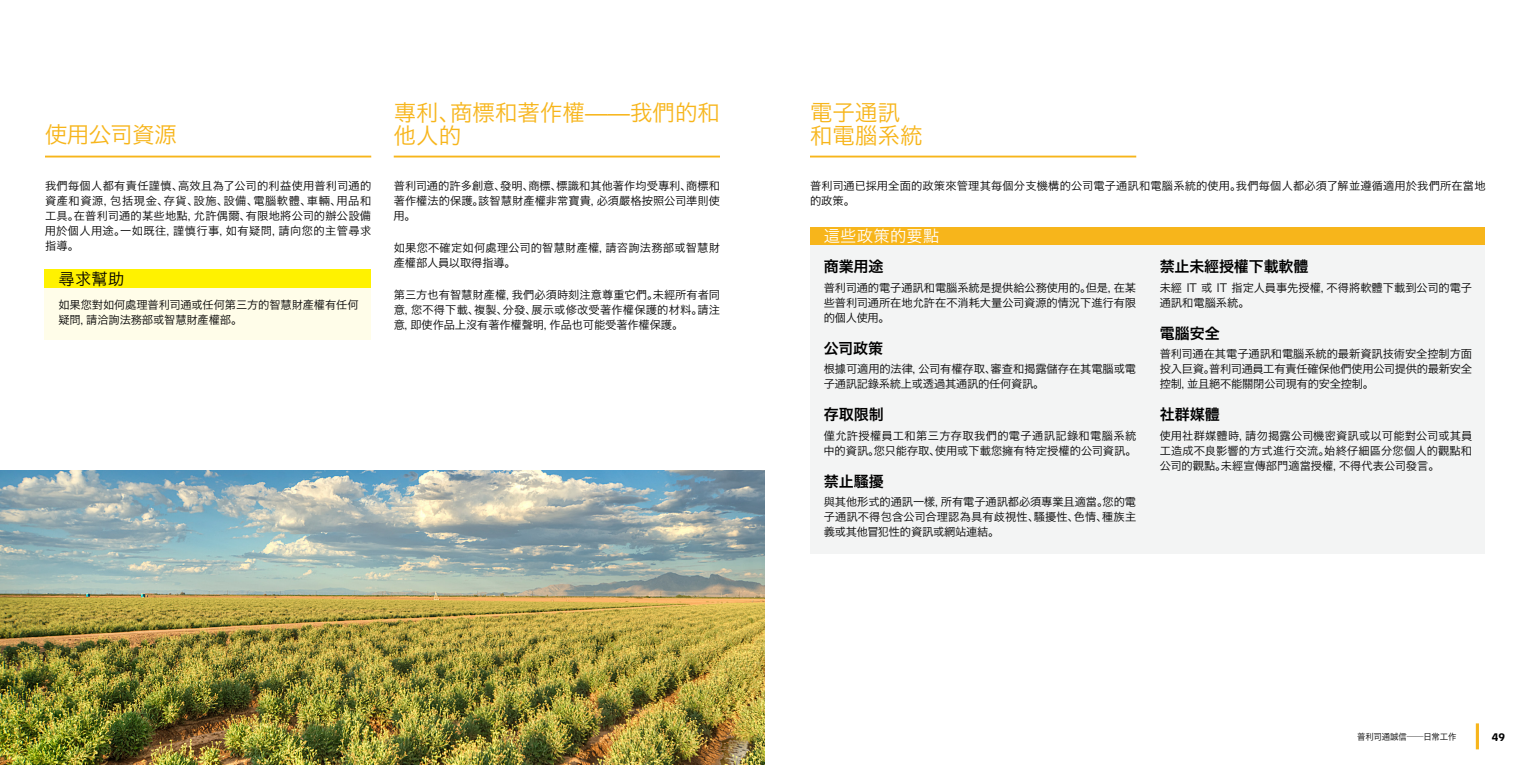
<style>
.page{position:relative;width:1530px;height:765px;background:#fff}
.page>*{position:absolute;margin:0;border:0;box-sizing:border-box;transform-origin:0 0}
.t1{font:22.5px/23.8px "Hira Kaku Pro W3";color:#f7b51b}
.t2{font:16.25px "Hira Kaku Pro W3";letter-spacing:.02em;color:#fff}
.t3{font:16.25px "Hira Kaku Pro W3";color:#000}
.t4{font:15px "Hira Kaku Pro W6";color:#000}
.t5{font:11.25px/15px "Hira Kaku Pro W3";color:#000;text-align:justify}
.t6{font:11.25px/15px "Hira Kaku Pro W3";letter-spacing:-.02em;color:#000}
.t7{font:11.25px/15px "Hira Kaku Pro W3";letter-spacing:.02em;color:#000}
.t8{font:700 11.25px "Bridgestone Type";color:#000}
.t9{font:8.75px "Hira Kaku Pro W3";color:#000;scale:.96 1}
.s1{font-family:"Hiragino Sans GB W3"}
</style>
<div class="page">
<div style="left:810px;top:227px;width:675px;height:18px;background:#f7b51b"></div>
<div style="left:45px;top:288px;width:326px;height:52px;background:#fffde9"></div>
<div style="left:810px;top:245px;width:675px;height:309px;background:#f3f4f4"></div>
<hr style="left:1476px;top:723px;width:3px;height:26px;background:#f7b51b">
<hr style="left:45px;top:156px;width:326px;height:2px;background:#f7b51b">
<hr style="left:394px;top:156px;width:326px;height:2px;background:#f7b51b">
<hr style="left:810px;top:156px;width:326px;height:2px;background:#f7b51b">
<div style="left:45px;top:269px;width:326px;height:19px;background:#fff200"></div>
<img style="left:0;top:471px;width:765px;height:294px">
<h1 class="t1" style="left:45px;top:121px;width:133px">使用公司資源</h1>
<h1 class="t1" style="left:394px;top:99px;width:328px">專利、商標和著作權——我們的和他人的</h1>
<h1 class="t1" style="left:810px;top:99px;width:114px">電子通訊和電腦系統</h1>
<p class="t5" style="left:394px;top:177px;width:328px">普利司通的許多創意、發明、商標、標識和其他著作均受專利、商標和著作權法的保護。該智慧財產權非常寶貴，必須嚴格按照公司準則使用。</p>
<p class="t7" style="left:394px;top:239px;width:328px">如果您不確定如何處理公司的智慧財產權，請咨詢法務部或智慧財產權部人員以取得指導。</p>
<p class="t5" style="left:394px;top:286px;width:328px">第三方也有智慧財產權，我們必須時刻注意尊重它們。未經所有者同意，您不得下載、複製、分發、展示或修改受著作權保護的材料。請注意，即使作品上沒有著作權聲明，作品也可能受著作權保護。</p>
<p class="t5" style="left:45px;top:177px;width:328px">我們每個人都有責任謹慎、高效且為了公司的利益使用普利司通的資產和資源，包括現金、存貨、設施、設備、電腦軟體、車輛、用品和工具。在普利司通的某些地點，允許偶爾、有限地將公司的辦公設備用於個人用途。一如既往，謹慎行事，如有疑問，請向您的主管尋求指導。</p>
<p class="t5" style="left:810px;top:177px;width:677px">普利司通已採用全面的政策來管理其每個分支機構的公司電子通訊和電腦系統的使用。我們每個人都必須了解並遵循適用於我們所在當地的政策。</p>
<h2 class="t2" style="left:824px;top:222px;width:117px">這些政策的要點</h2>
<h3 class="t4" style="left:824px;top:253px;width:61px">商業用途</h3>
<p class="t5" style="left:824px;top:279px;width:314px">普利司通的電子通訊和電腦系統是提供給公務使用的。但是，在某些普利司通所在地允許在不消耗大量公司資源的情況下進行有限的個人使用。</p>
<h3 class="t4" style="left:824px;top:335px;width:61px">公司政策</h3>
<p class="t6" style="left:824px;top:361px;width:314px">根據可適用的法律，公司有權存取、審<span class="s1">查</span>和揭露儲存在其電腦或電子通訊記錄系統上或透過其通訊的任何資訊。</p>
<h3 class="t4" style="left:824px;top:401px;width:61px">存取限制</h3>
<p class="t5" style="left:824px;top:427px;width:315px">僅允許授權員工和第三方存取我們的電子通訊記錄和電腦系統中的資訊。您只能存取、使用或下載您擁有特定授權的公司資訊。</p>
<h3 class="t4" style="left:824px;top:467px;width:61px">禁止騷擾</h3>
<p class="t5" style="left:824px;top:494px;width:314px">與其他形式的通訊一樣，所有電子通訊都必須專業且適當。您的電子通訊不得包含公司合理認為具有歧視性、騷擾性、色情、種族主義或其他冒犯性的資訊或網站連結。</p>
<h3 class="t4" style="left:1160px;top:253px;width:150px">禁止未經授權下載軟體</h3>
<p class="t5" style="left:1160px;top:279px;width:314px">未經 IT 或 IT 指定人員事先授權，不得將軟體下載到公司的電子通訊和電腦系統。</p>
<h3 class="t4" style="left:1160px;top:320px;width:61px">電腦安全</h3>
<p class="t5" style="left:1160px;top:346px;width:314px">普利司通在其電子通訊和電腦系統的最新資訊技術安全控制方面投入巨資。普利司通員工有責任確保他們使用公司提供的最新安全控制，並且絕不能關閉公司現有的安全控制。</p>
<h3 class="t4" style="left:1160px;top:401px;width:61px">社群媒體</h3>
<p class="t5" style="left:1160px;top:427px;width:314px">使用社群媒體時，請勿揭露公司機密資訊或以可能對公司或其員工造成不良影響的方式進行交流。始終仔細區分您個人的觀點和公司的觀點。未經宣傳部門適當授權，不得代表公司發言。</p>
<h2 class="t3" style="left:58px;top:264px;width:67px">尋求幫助</h2>
<p class="t5" style="left:58px;top:296px;width:302px">如果您對如何處理普利司通或任何第三方的智慧財產權有任何疑問，請洽詢法務部或智慧財產權部。</p>
<p class="t9" style="left:1357px;top:729px;width:105px">普利司通誠信──日常工作</p>
<p class="t8" style="left:1492px;top:730px;width:15px">49</p>
</div>
